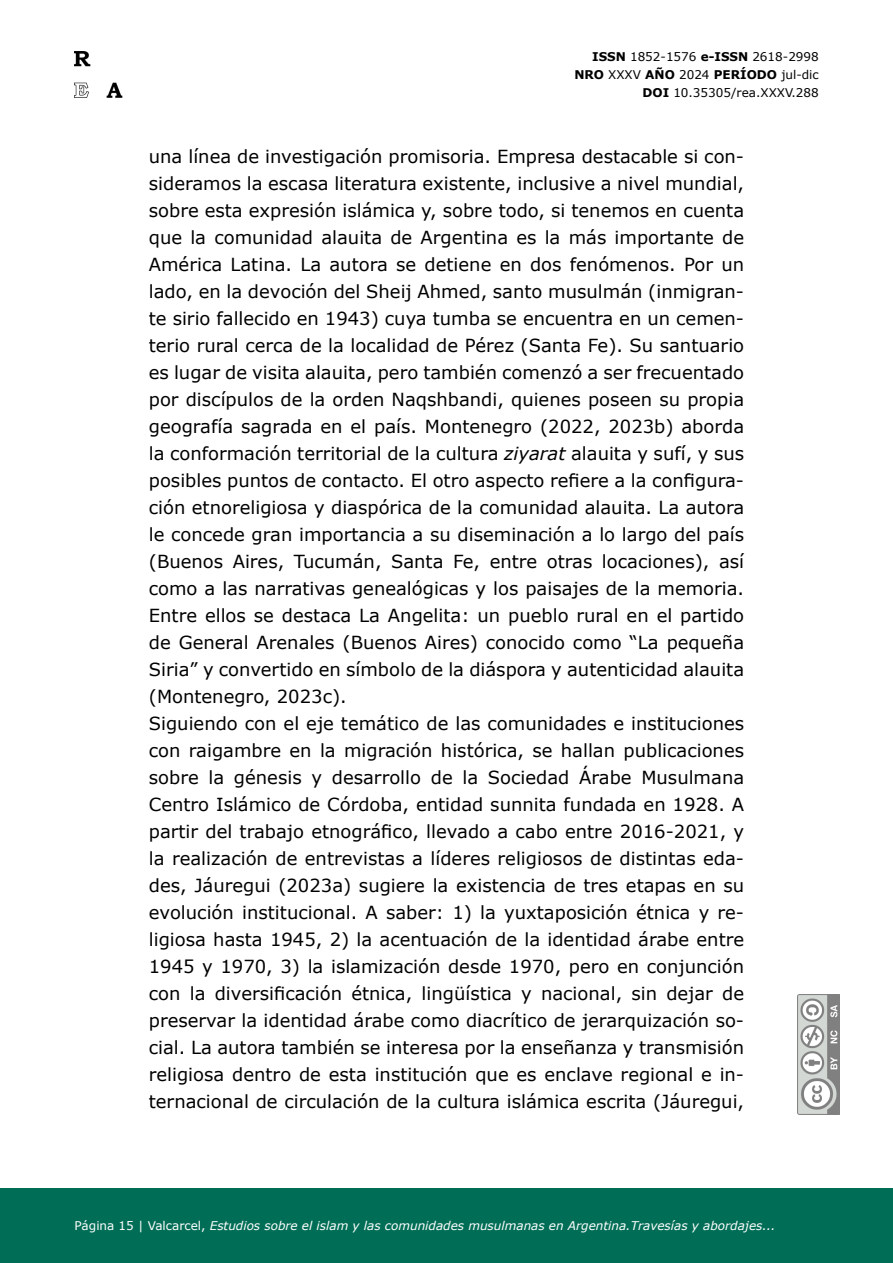
<style>
.page{position:relative;width:893px;height:1263px;background:#fff}
.page>*{position:absolute;margin:0;border:0;box-sizing:border-box;transform-origin:0 0}
.t1{font:18px/27px "Verdana";color:#000;text-align:justify}
.t2{font:italic 12px "Verdana";color:#fff}
.t3{font:12px/18px "Verdana";color:#000;text-align:right}
.s1{font-weight:700}
.s2{font-style:italic}
.s3{font-style:normal}
</style>
<div class="page">
<img style="left:798px;top:994px;width:42px;height:120px">
<div style="left:0;top:1188px;width:893px;height:75px;background:#006e56"></div>
<img style="left:74px;top:52px;width:49px;height:45px">
<p class="t3" style="left:574px;top:48px;width:246px"><span class="s1">ISSN</span> 1852-1576 <span class="s1">e-ISSN</span> 2618-2998<br><span class="s1">NRO</span> XXXV <span class="s1">AÑO</span> 2024 <span class="s1">PERÍODO</span> jul-dic<br><span class="s1">DOI</span> 10.35305/rea.XXXV.288</p>
<p class="t1" style="left:149px;top:143px;width:597px">una línea de investigación promisoria. Empresa destacable si con&shy;sideramos la escasa literatura existente, inclusive a nivel mundial, sobre esta expresión islámica y, sobre todo, si tenemos en cuenta que la comunidad alauita de Argentina es la más importante de América Latina. La autora se detiene en dos fenómenos. Por un lado, en la devoción del Sheij Ahmed, santo musulmán (inmigran&shy;te sirio fallecido en 1943) cuya tumba se encuentra en un cemen&shy;terio rural cerca de la localidad de Pérez (Santa Fe). Su santuario es lugar de visita alauita, pero también comenzó a ser frecuentado por discípulos de la orden Naqshbandi, quienes poseen su propia geografía sagrada en el país. Montenegro (2022, 2023b) aborda la conformación territorial de la cultura <span class="s2">ziyarat</span> alauita y sufí, y sus posibles puntos de contacto. El otro aspecto refiere a la configura&shy;ción etnoreligiosa y diaspórica de la comunidad alauita. La autora le concede gran importancia a su diseminación a lo largo del país (Buenos Aires, Tucumán, Santa Fe, entre otras locaciones), así como a las narrativas genealógicas y los paisajes de la memoria.<br>Entre ellos se destaca La Angelita: un pueblo rural en el partido de General Arenales (Buenos Aires) conocido como “La pequeña Siria” y convertido en símbolo de la diáspora y autenticidad alauita (Montenegro, 2023c).</p>
<p class="t1" style="left:149px;top:710px;width:597px">Siguiendo con el eje temático de las comunidades e instituciones con raigambre en la migración histórica, se hallan publicaciones sobre la génesis y desarrollo de la Sociedad Árabe Musulmana Centro Islámico de Córdoba, entidad sunnita fundada en 1928. A partir del trabajo etnográfico, llevado a cabo entre 2016-2021, y la realización de entrevistas a líderes religiosos de distintas eda&shy;des, Jáuregui (2023a) sugiere la existencia de tres etapas en su evolución institucional. A saber: 1) la yuxtaposición étnica y re&shy;ligiosa hasta 1945, 2) la acentuación de la identidad árabe entre 1945 y 1970, 3) la islamización desde 1970, pero en conjunción con la diversificación étnica, lingüística y nacional, sin dejar de preservar la identidad árabe como diacrítico de jerarquización so&shy;cial. La autora también se interesa por la enseñanza y transmisión religiosa dentro de esta institución que es enclave regional e in&shy;ternacional de circulación de la cultura islámica escrita (Jáuregui,</p>
<p class="t2" style="left:74px;top:1217px;width:703px"><span class="s3">Página 15 | Valcarcel,</span> Estudios sobre el islam y las comunidades musulmanas en Argentina.Travesías y abordajes...</p>
</div>
